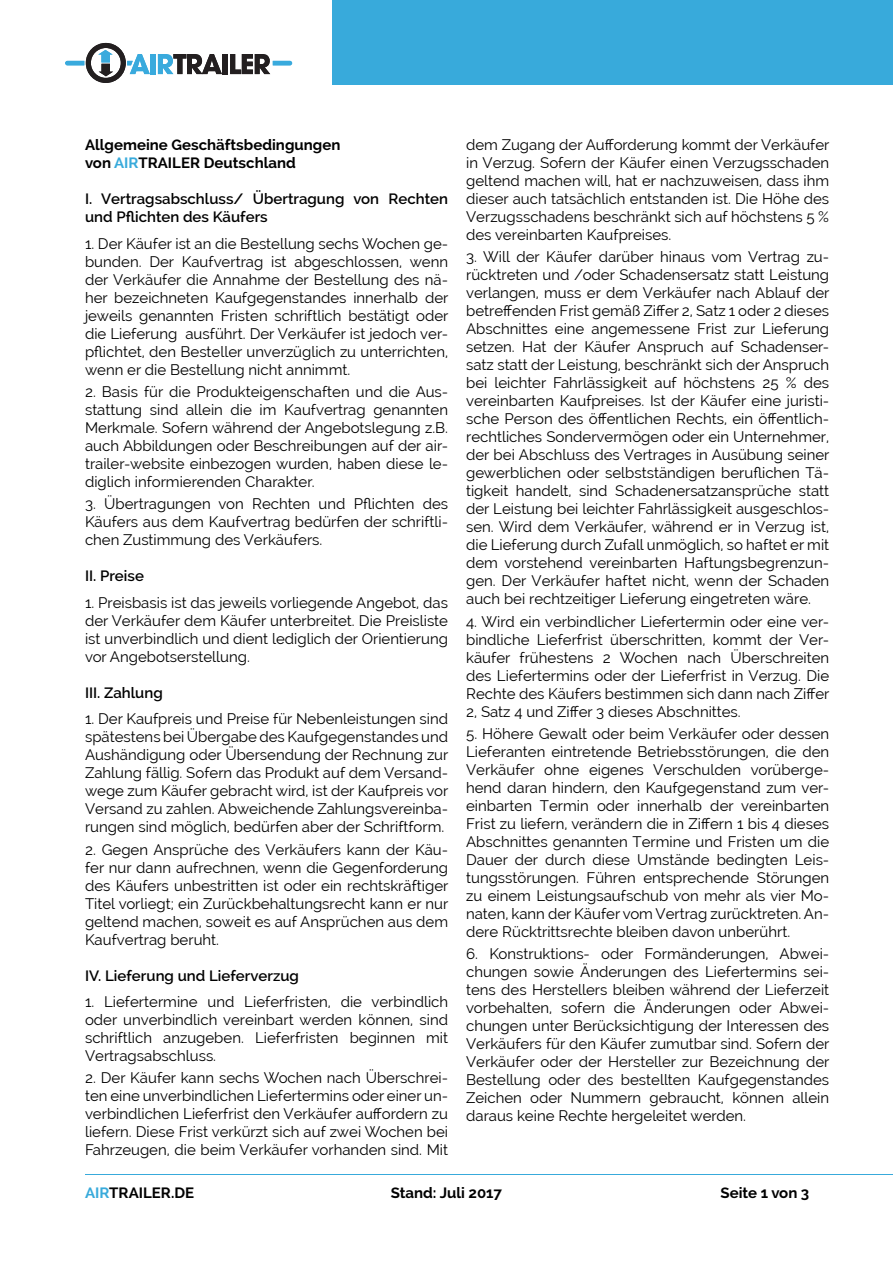
<style>
.page{position:relative;width:893px;height:1263px;background:#fff}
.page>*{position:absolute;margin:0;border:0;box-sizing:border-box;transform-origin:0 0}
.t1{font:15px/18px "Raleway";color:#000;text-align:justify}
.t2{font:600 15px/18px "Raleway";color:#000}
.t3{font:700 15px/18px "Raleway";color:#000}
.s1{color:#38aadb}
</style>
<div class="page">
<hr style="left:85px;top:1174px;width:808px;height:1px;background:#38aadb">
<div style="left:332px;top:0;width:561px;height:85px;background:#38aadb"></div>
<div style="left:151px;top:54px;width:5px;height:20px;background:#39aadd"></div>
<svg style="left:158px;top:54px;width:64px;height:20px"></svg>
<div style="left:223px;top:54px;width:5px;height:20px;background:#231f20"></div>
<svg style="left:230px;top:54px;width:62px;height:20px"></svg>
<svg style="left:65px;top:43px;width:85px;height:40px"></svg>
<p class="t3" style="left:85px;top:136px;width:257px">Allgemeine Geschäftsbedingungen von <span class="s1">AIR</span>TRAILER Deutschland</p>
<p class="t2" style="left:85px;top:190px;width:365px">I. Vertragsabschluss/ Übertragung von Rechten und Pflichten des Käufers</p>
<p class="t1" style="left:85px;top:234px;width:365px">1. Der Käufer ist an die Bestellung sechs Wochen ge&shy;bunden. Der Kaufvertrag ist abgeschlossen, wenn der Verkäufer die Annahme der Bestellung des nä&shy;her bezeichneten Kaufgegenstandes innerhalb der jeweils genannten Fristen schriftlich bestätigt oder die Lieferung ausführt. Der Verkäufer ist jedoch ver&shy;pflichtet, den Besteller unverzüglich zu unterrichten, wenn er die Bestellung nicht annimmt.</p>
<p class="t1" style="left:85px;top:383px;width:365px">2. Basis für die Produkteigenschaften und die Aus&shy;stattung sind allein die im Kaufvertrag genannten Merkmale. Sofern während der Angebotslegung z.B. auch Abbildungen oder Beschreibungen auf der air&shy;trailer-website einbezogen wurden, haben diese le&shy;diglich informierenden Charakter.</p>
<p class="t1" style="left:85px;top:495px;width:365px">3. Übertragungen von Rechten und Pflichten des Käufers aus dem Kaufvertrag bedürfen der schriftli&shy;chen Zustimmung des Verkäufers.</p>
<p class="t2" style="left:85px;top:567px;width:60px">II. Preise</p>
<p class="t1" style="left:85px;top:593px;width:365px">1. Preisbasis ist das jeweils vorliegende Angebot, das der Verkäufer dem Käufer unterbreitet. Die Preisliste ist unverbindlich und dient lediglich der Orientierung vor Angebotserstellung.</p>
<p class="t2" style="left:85px;top:683px;width:79px">III. Zahlung</p>
<p class="t1" style="left:85px;top:710px;width:365px">1. Der Kaufpreis und Preise für Nebenleistungen sind spätestens bei Übergabe des Kaufgegenstandes und Aushändigung oder Übersendung der Rechnung zur Zahlung fällig. Sofern das Produkt auf dem Versand&shy;wege zum Käufer gebracht wird, ist der Kaufpreis vor Versand zu zahlen. Abweichende Zahlungsvereinba&shy;rungen sind möglich, bedürfen aber der Schriftform.</p>
<p class="t1" style="left:85px;top:840px;width:365px">2. Gegen Ansprüche des Verkäufers kann der Käu&shy;fer nur dann aufrechnen, wenn die Gegenforderung des Käufers unbestritten ist oder ein rechtskräftiger Titel vorliegt; ein Zurückbehaltungsrecht kann er nur geltend machen, soweit es auf Ansprüchen aus dem Kaufvertrag beruht.</p>
<p class="t2" style="left:85px;top:966px;width:215px">IV. Lieferung und Lieferverzug</p>
<p class="t1" style="left:85px;top:993px;width:365px">1. Liefertermine und Lieferfristen, die verbindlich oder unverbindlich vereinbart werden können, sind schriftlich anzugeben. Lieferfristen beginnen mit Vertragsabschluss.</p>
<p class="t1" style="left:85px;top:1069px;width:365px">2. Der Käufer kann sechs Wochen nach Überschrei&shy;ten eine unverbindlichen Liefertermins oder einer un&shy;verbindlichen Lieferfrist den Verkäufer auffordern zu liefern. Diese Frist verkürzt sich auf zwei Wochen bei Fahrzeugen, die beim Verkäufer vorhanden sind. Mit</p>
<p class="t1" style="left:466px;top:136px;width:365px">dem Zugang der Aufforderung kommt der Verkäufer in Verzug. Sofern der Käufer einen Verzugsschaden geltend machen will, hat er nachzuweisen, dass ihm dieser auch tatsächlich entstanden ist. Die Höhe des Verzugsschadens beschränkt sich auf höchstens 5 % des vereinbarten Kaufpreises.</p>
<p class="t1" style="left:466px;top:248px;width:365px">3. Will der Käufer darüber hinaus vom Vertrag zu&shy;rücktreten und /oder Schadensersatz statt Leistung verlangen, muss er dem Verkäufer nach Ablauf der betreffenden Frist gemäß Ziffer 2, Satz 1 oder 2 dieses Abschnittes eine angemessene Frist zur Lieferung setzen. Hat der Käufer Anspruch auf Schadenser&shy;satz statt der Leistung, beschränkt sich der Anspruch bei leichter Fahrlässigkeit auf höchstens 25 % des vereinbarten Kaufpreises. Ist der Käufer eine juristi&shy;sche Person des öffentlichen Rechts, ein öffentlich&shy;rechtliches Sondervermögen oder ein Unternehmer, der bei Abschluss des Vertrages in Ausübung seiner gewerblichen oder selbstständigen beruflichen Tä&shy;tigkeit handelt, sind Schadenersatzansprüche statt der Leistung bei leichter Fahrlässigkeit ausgeschlos&shy;sen. Wird dem Verkäufer, während er in Verzug ist, die Lieferung durch Zufall unmöglich, so haftet er mit dem vorstehend vereinbarten Haftungsbegrenzun&shy;gen. Der Verkäufer haftet nicht, wenn der Schaden auch bei rechtzeitiger Lieferung eingetreten wäre.</p>
<p class="t1" style="left:466px;top:612px;width:365px">4. Wird ein verbindlicher Liefertermin oder eine ver&shy;bindliche Lieferfrist überschritten, kommt der Ver&shy;käufer frühestens 2 Wochen nach Überschreiten des Liefertermins oder der Lieferfrist in Verzug. Die Rechte des Käufers bestimmen sich dann nach Ziffer 2, Satz 4 und Ziffer 3 dieses Abschnittes.</p>
<p class="t1" style="left:466px;top:725px;width:365px">5. Höhere Gewalt oder beim Verkäufer oder dessen Lieferanten eintretende Betriebsstörungen, die den Verkäufer ohne eigenes Verschulden vorüberge&shy;hend daran hindern, den Kaufgegenstand zum ver&shy;einbarten Termin oder innerhalb der vereinbarten Frist zu liefern, verändern die in Ziffern 1 bis 4 dieses Abschnittes genannten Termine und Fristen um die Dauer der durch diese Umstände bedingten Leis&shy;tungsstörungen. Führen entsprechende Störungen zu einem Leistungsaufschub von mehr als vier Mo&shy;naten, kann der Käufer vom Vertrag zurücktreten. An&shy;dere Rücktrittsrechte bleiben davon unberührt.</p>
<p class="t1" style="left:466px;top:945px;width:365px">6. Konstruktions- oder Formänderungen, Abwei&shy;chungen sowie Änderungen des Liefertermins sei&shy;tens des Herstellers bleiben während der Lieferzeit vorbehalten, sofern die Änderungen oder Abwei&shy;chungen unter Berücksichtigung der Interessen des Verkäufers für den Käufer zumutbar sind. Sofern der Verkäufer oder der Hersteller zur Bezeichnung der Bestellung oder des bestellten Kaufgegenstandes Zeichen oder Nummern gebraucht, können allein daraus keine Rechte hergeleitet werden.</p>
<p class="t3" style="left:85px;top:1184px;width:111px"><span class="s1">AIR</span>TRAILER.DE</p>
<p class="t3" style="left:720px;top:1184px;width:90px">Seite 1 von 3</p>
<p class="t3" style="left:391px;top:1184px;width:113px">Stand: Juli 2017</p>
</div>
